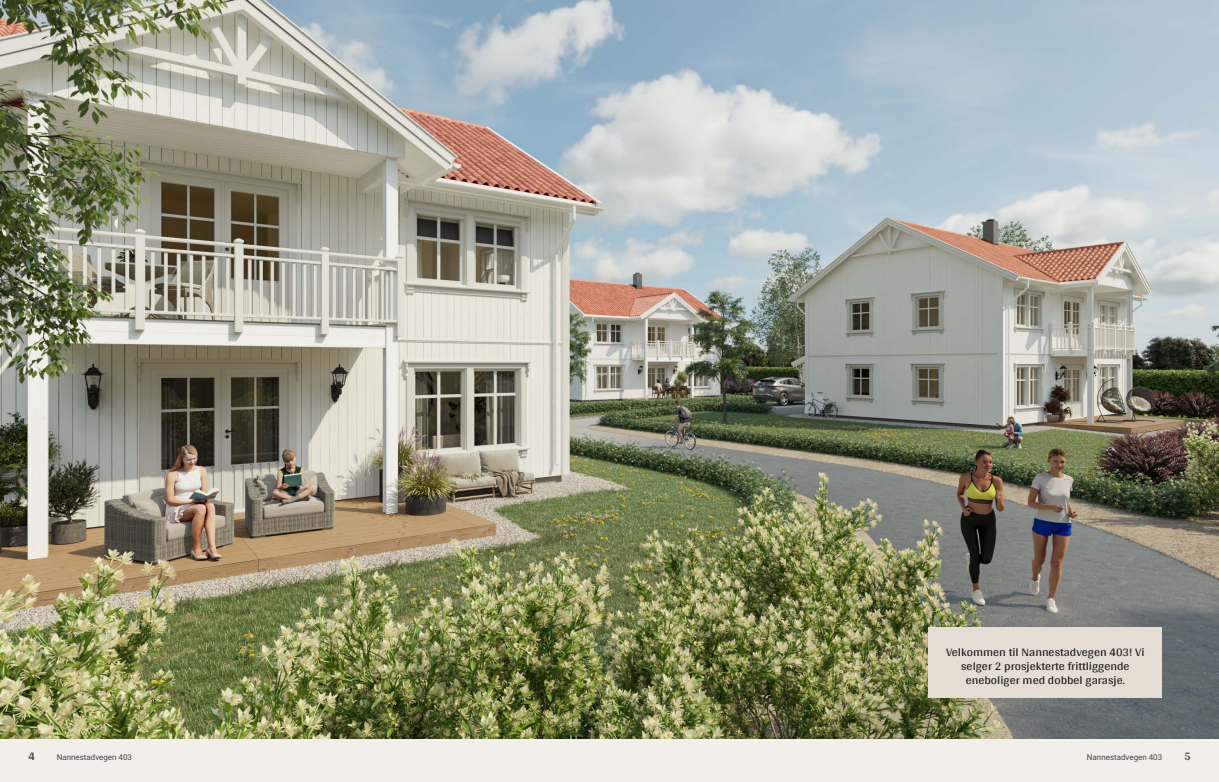
<style>
.page{position:relative;width:1219px;height:782px;background:#fff}
.page>*{position:absolute;margin:0;border:0;box-sizing:border-box;transform-origin:0 0}
.t1{font:12px/14px "Arya";color:#1d1d1b;text-align:center}
.t2{font:700 12px "Arya";color:#414749}
.t3{font:8px "Roboto Vitec";color:#414749}
</style>
<div class="page">
<img style="left:0;top:0;width:1219px;height:739px">
<div style="left:0;top:739px;width:612px;height:42px;background:#f2eeea"></div>
<div style="left:607px;top:739px;width:612px;height:42px;background:#f2eeea"></div>
<div style="left:928px;top:626px;width:234px;height:71px;background:#e5dcd4"></div>
<p class="t1" style="left:946px;top:644px;width:200px">Velkommen til Nannestadvegen 403! Vi selger 2 prosjekterte frittliggende eneboliger med dobbel garasje.</p>
<p class="t2" style="left:28px;top:749px;width:8px">4</p>
<p class="t3" style="left:57px;top:751px;width:77px">Nannestadvegen 403</p>
<p class="t3" style="left:1087px;top:751px;width:77px">Nannestadvegen 403</p>
<p class="t2" style="left:1184px;top:749px;width:8px">5</p>
</div>
